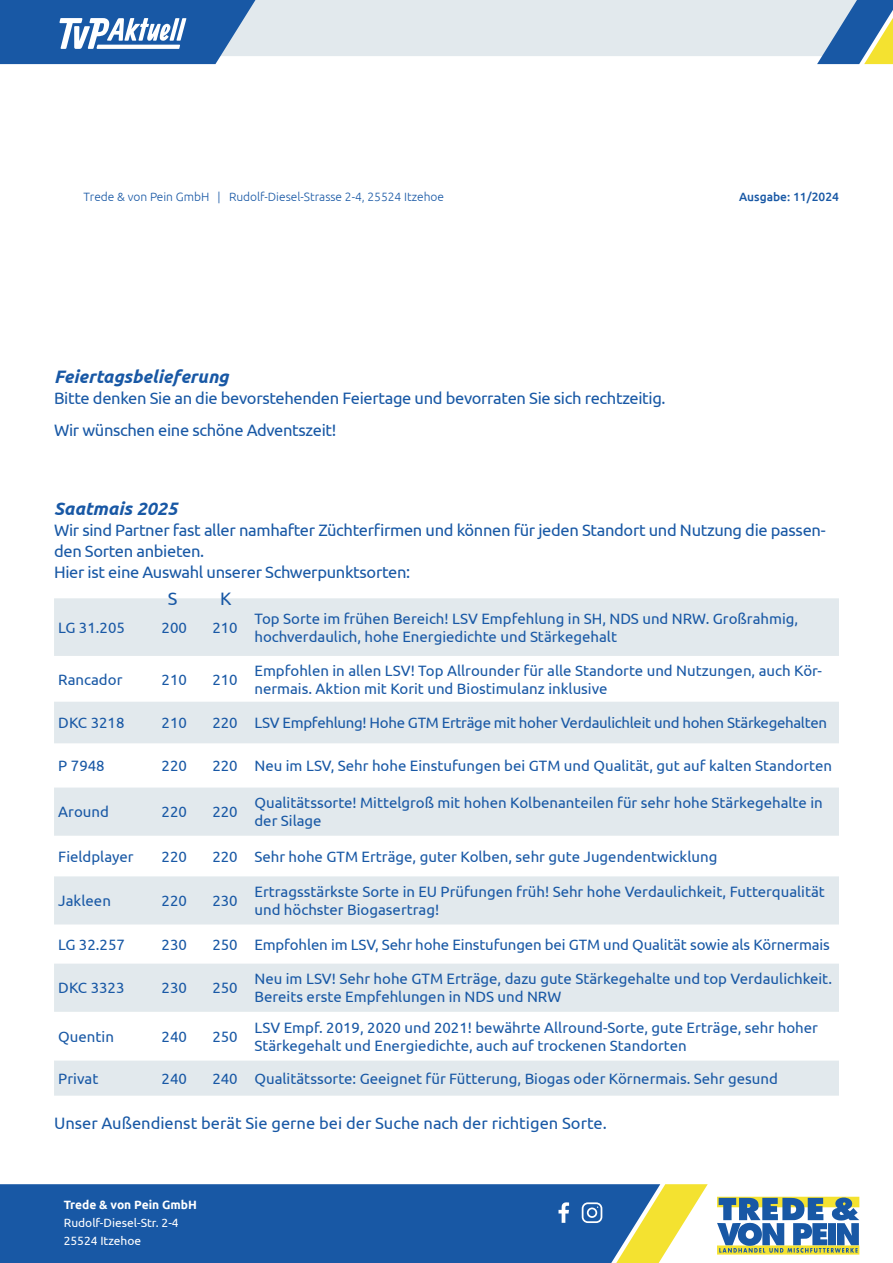
<style>
.page{position:relative;width:893px;height:1263px;background:#fff}
.page>*{position:absolute;margin:0;border:0;box-sizing:border-box;transform-origin:0 0}
.t1{font:italic 700 18px "Ubuntu";color:#1858a5}
.t2{font:18px "Ubuntu";color:#1858a5}
.t3{font:16.5px/21px "Ubuntu";letter-spacing:-.02em;color:#1858a5}
.t4{font:16.5px "Ubuntu";color:#1858a5}
.Tabelle{font:15px/18px "Ubuntu";color:#1858a5}
.Tabelle-2{font:15px "Ubuntu";letter-spacing:-.02em;color:#1858a5}
.t5{font:300 12px "Ubuntu";color:#1858a5}
.t6{font:12px "Ubuntu";color:#fff}
.t7{font:700 12px "Ubuntu";color:#fff}
.t8{font:500 12px "Ubuntu";color:#1858a5}
</style>
<div class="page">
<div style="left:271px;top:0;width:546px;height:56px;background:#e2e9ed"></div>
<svg style="left:817px;top:0;width:76px;height:64px"></svg>
<svg style="left:717px;top:1197px;width:142px;height:57px"></svg>
<div style="left:0;top:1184px;width:609px;height:79px;background:#1858a5"></div>
<svg style="left:609px;top:1184px;width:99px;height:79px"></svg>
<svg style="left:0;top:0;width:271px;height:64px"></svg>
<svg style="left:558px;top:1202px;width:11px;height:21px"></svg>
<svg style="left:582px;top:1202px;width:20px;height:21px"></svg>
<div style="left:54px;top:598px;width:785px;height:498px;background:#e2e9ed"></div>
<svg style="left:54px;top:656px;width:785px;height:404px"></svg>
<p class="t5" style="left:84px;top:189px;width:362px">Trede &amp; von Pein GmbH | Rudolf-Diesel-Strasse 2-4, 25524 Itzehoe</p>
<p class="t8" style="left:739px;top:189px;width:101px">Ausgabe: 11/2024</p>
<p class="t1" style="left:54px;top:366px;width:176px">Feiertagsbelieferung</p>
<p class="t3" style="left:54px;top:387px;width:613px">Bitte denken Sie an die bevorstehenden Feiertage und bevorraten Sie sich rechtzeitig.</p>
<p class="t3" style="left:54px;top:419px;width:284px">Wir wünschen eine schöne Adventszeit!</p>
<p class="t1" style="left:54px;top:497px;width:125px">Saatmais 2025</p>
<p class="t3" style="left:54px;top:519px;width:773px">Wir sind Partner fast aller namhafter Züchterfirmen und können für jeden Standort und Nutzung die passen&shy;den Sorten anbieten.</p>
<p class="t3" style="left:54px;top:561px;width:358px">Hier ist eine Auswahl unserer Schwerpunktsorten:</p>
<p class="t2" style="left:168px;top:588px;width:11px">S</p>
<p class="t2" style="left:220px;top:588px;width:13px">K</p>
<p class="Tabelle" style="left:58px;top:618px;width:68px">LG 31.205</p>
<p class="Tabelle" style="left:162px;top:618px;width:27px">200</p>
<p class="Tabelle" style="left:212px;top:618px;width:27px">210</p>
<p class="Tabelle" style="left:254px;top:609px;width:545px">Top Sorte im frühen Bereich! LSV Empfehlung in SH, NDS und NRW. Großrahmig, hochverdaulich, hohe Energiedichte und Stärkegehalt</p>
<p class="Tabelle" style="left:58px;top:670px;width:66px">Rancador</p>
<p class="Tabelle" style="left:162px;top:670px;width:27px">210</p>
<p class="Tabelle" style="left:212px;top:670px;width:27px">210</p>
<p class="Tabelle" style="left:254px;top:661px;width:569px">Empfohlen in allen LSV! Top Allrounder für alle Standorte und Nutzungen, auch Kör&shy;nermais. Aktion mit Korit und Biostimulanz inklusive</p>
<p class="Tabelle" style="left:58px;top:713px;width:68px">DKC 3218</p>
<p class="Tabelle" style="left:162px;top:713px;width:27px">210</p>
<p class="Tabelle" style="left:212px;top:713px;width:27px">220</p>
<p class="Tabelle-2" style="left:254px;top:714px;width:574px">LSV Empfehlung! Hohe GTM Erträge mit hoher Verdaulichleit und hohen Stärkegehalten</p>
<p class="Tabelle" style="left:58px;top:756px;width:48px">P 7948</p>
<p class="Tabelle" style="left:162px;top:756px;width:27px">220</p>
<p class="Tabelle" style="left:212px;top:756px;width:27px">220</p>
<p class="Tabelle" style="left:254px;top:756px;width:579px">Neu im LSV, Sehr hohe Einstufungen bei GTM und Qualität, gut auf kalten Standorten</p>
<p class="Tabelle" style="left:58px;top:803px;width:52px">Around</p>
<p class="Tabelle" style="left:162px;top:803px;width:27px">220</p>
<p class="Tabelle" style="left:212px;top:803px;width:27px">220</p>
<p class="Tabelle" style="left:254px;top:794px;width:570px">Qualitätssorte! Mittelgroß mit hohen Kolbenanteilen für sehr hohe Stärkegehalte in der Silage</p>
<p class="Tabelle" style="left:58px;top:847px;width:77px">Fieldplayer</p>
<p class="Tabelle" style="left:162px;top:847px;width:27px">220</p>
<p class="Tabelle" style="left:212px;top:847px;width:27px">220</p>
<p class="Tabelle" style="left:254px;top:847px;width:464px">Sehr hohe GTM Erträge, guter Kolben, sehr gute Jugendentwicklung</p>
<p class="Tabelle" style="left:58px;top:891px;width:54px">Jakleen</p>
<p class="Tabelle" style="left:162px;top:891px;width:27px">220</p>
<p class="Tabelle" style="left:212px;top:891px;width:27px">230</p>
<p class="Tabelle" style="left:254px;top:882px;width:572px">Ertragsstärkste Sorte in EU Prüfungen früh! Sehr hohe Verdaulichkeit, Futterqualität und höchster Biogasertrag!</p>
<p class="Tabelle" style="left:58px;top:935px;width:68px">LG 32.257</p>
<p class="Tabelle" style="left:162px;top:935px;width:27px">230</p>
<p class="Tabelle" style="left:212px;top:935px;width:27px">250</p>
<p class="Tabelle" style="left:254px;top:935px;width:577px">Empfohlen im LSV, Sehr hohe Einstufungen bei GTM und Qualität sowie als Körnermais</p>
<p class="Tabelle" style="left:58px;top:979px;width:68px">DKC 3323</p>
<p class="Tabelle" style="left:162px;top:979px;width:27px">230</p>
<p class="Tabelle" style="left:212px;top:979px;width:27px">250</p>
<p class="Tabelle" style="left:254px;top:970px;width:579px">Neu im LSV! Sehr hohe GTM Erträge, dazu gute Stärkegehalte und top Verdaulichkeit.<br>Bereits erste Empfehlungen in NDS und NRW</p>
<p class="Tabelle" style="left:58px;top:1027px;width:57px">Quentin</p>
<p class="Tabelle" style="left:162px;top:1027px;width:27px">240</p>
<p class="Tabelle" style="left:212px;top:1027px;width:27px">250</p>
<p class="Tabelle" style="left:254px;top:1018px;width:565px">LSV Empf. 2019, 2020 und 2021! bewährte Allround-Sorte, gute Erträge, sehr hoher<br>Stärkegehalt und Energiedichte, auch auf trockenen Standorten</p>
<p class="Tabelle" style="left:58px;top:1069px;width:42px">Privat</p>
<p class="Tabelle" style="left:162px;top:1069px;width:27px">240</p>
<p class="Tabelle" style="left:212px;top:1069px;width:27px">240</p>
<p class="Tabelle" style="left:254px;top:1069px;width:525px">Qualitätssorte: Geeignet für Fütterung, Biogas oder Körnermais. Sehr gesund</p>
<p class="t4" style="left:54px;top:1113px;width:554px">Unser Außendienst berät Sie gerne bei der Suche nach der richtigen Sorte.</p>
<p class="t7" style="left:64px;top:1197px;width:135px">Trede &amp; von Pein GmbH</p>
<p class="t6" style="left:64px;top:1215px;width:116px">Rudolf-Diesel-Str. 2-4</p>
<p class="t6" style="left:64px;top:1233px;width:79px">25524 Itzehoe</p>
</div>
